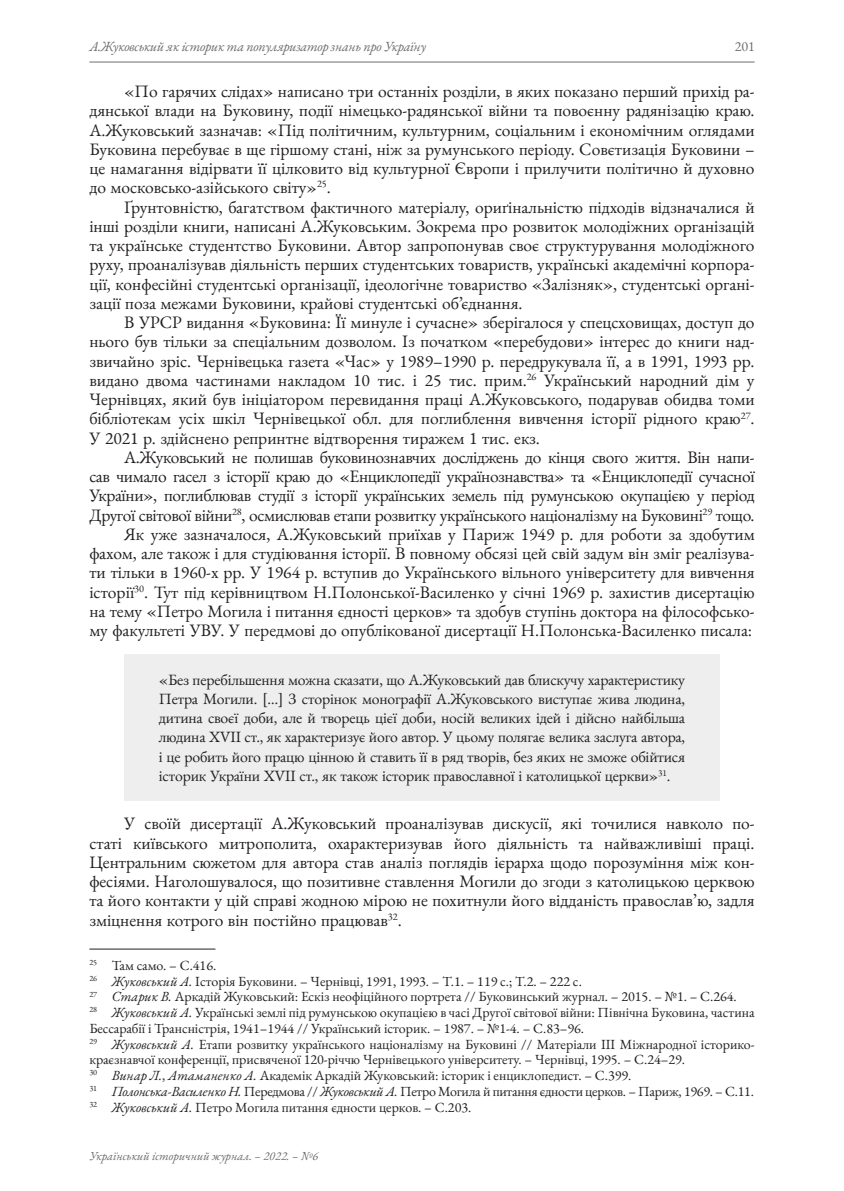
<style>
.page{position:relative;width:844px;height:1191px;background:#fff}
.page>*{position:absolute;margin:0;border:0;box-sizing:border-box;transform-origin:0 0}
.t1{font:17.5px/19.2px "EB Garamond";color:#231f20;text-align:justify}
.t2{font:15.75px/19.2px "EB Garamond";letter-spacing:-.01em;color:#231f20;text-align:justify}
.t3{font:14px/15.8px "EB Garamond";color:#231f20}
.t4{font:italic 14px "EB Garamond";letter-spacing:-.02em;color:#6c6d70}
.t5{font:14px "EB Garamond";color:#6c6d70}
.t6{font:italic 12.25px "EB Garamond";color:#6c6d70}
.s1{font-style:italic}
</style>
<div class="page">
<hr style="left:89px;top:62px;width:665px;height:1px;background:#6c6d70">
<div style="left:124px;top:654px;width:595px;height:146px;background:#eeeeef"></div>
<hr style="left:89px;top:948px;width:126px;height:1px;background:#231f20">
<p class="t4" style="left:89px;top:37px;width:338px">А.Жуковський як історик та популяризатор знань про Україну</p>
<p class="t5" style="left:734px;top:37px;width:22px">201</p>
<p class="t1" style="left:89px;top:82px;width:666px;text-indent:35px">«По гарячих слідах» написано три останніх розділи, в яких показано перший прихід ра&shy;дянської влади на Буковину, події німецько-радянської війни та повоєнну радянізацію краю.<br>А.Жуковський зазначав: «Під політичним, культурним, соціальним і економічним оглядами Буковина перебуває в ще гіршому стані, ніж за румунського періоду. Совєтизація Буковини – це намагання відірвати її цілковито від культурної Європи і прилучити політично й духовно до московсько-азійського світу»<sup>25</sup>.</p>
<p class="t1" style="left:89px;top:197px;width:666px;text-indent:35px">Ґрунтовністю, багатством фактичного матеріалу, ориґінальністю підходів відзначалися й інші розділи книги, написані А.Жуковським. Зокрема про розвиток молодіжних організацій та українське студентство Буковини. Автор запропонував своє структурування молодіжного руху, проаналізував діяльність перших студентських товариств, українські академічні корпора&shy;ції, конфесійні студентські організації, ідеологічне товариство «Залізняк», студентські органі&shy;зації поза межами Буковини, крайові студентські об’єднання.</p>
<p class="t1" style="left:89px;top:313px;width:666px;text-indent:35px">В УРСР видання «Буковина: Її минуле і сучасне» зберігалося у спецсховищах, доступ до нього був тільки за спеціальним дозволом. Із початком «перебудови» інтерес до книги над&shy;звичайно зріс. Чернівецька газета «Час» у 1989–1990 р. передрукувала її, а в 1991, 1993 рр. видано двома частинами накладом 10 тис. і 25 тис. прим.<sup>26</sup> Український народний дім у Чернівцях, який був ініціатором перевидання праці А.Жуковського, подарував обидва томи бібліотекам усіх шкіл Чернівецької обл. для поглиблення вивчення історії рідного краю<sup>27</sup>.<br>У 2021 р. здійснено репринтне відтворення тиражем 1 тис. екз.</p>
<p class="t1" style="left:89px;top:447px;width:666px;text-align:right">А.Жуковський не полишав буковинознавчих досліджень до кінця свого життя. Він напи-<br>сав чимало гасел з історії краю до «Енциклопедії українознавства» та «Енциклопедії сучасної України», поглиблював студії з історії українських земель під румунською окупацією у період Другої світової війни<sup>28</sup>, осмислював етапи розвитку українського націоналізму на Буковині<sup>29</sup> тощо.<br>Як уже зазначалося, А.Жуковський приїхав у Париж 1949 р. для роботи за здобутим фахом, але також і для студіювання історії. В повному обсязі цей свій задум він зміг реалізува&shy;ти тільки в 1960-х рр. У 1964 р. вступив до Українського вільного університету для вивчення історії<sup>30</sup>. Тут під керівництвом Н.Полонської-Василенко у січні 1969 р. захистив дисертацію на тему «Петро Могила і питання єдності церков» та здобув ступінь доктора на філософсько&shy;му факультеті УВУ. У передмові до опублікованої дисертації Н.Полонська-Василенко писала:</p>
<p class="t2" style="left:159px;top:670px;width:527px">«Без перебільшення можна сказати, що А.Жуковський дав блискучу характеристику Петра Могили. […] З сторінок монографії А.Жуковського виступає жива людина, дитина своєї доби, але й творець цієї доби, носій великих ідей і дійсно найбільша людина ХVІІ ст., як характеризує його автор. У цьому полягає велика заслуга автора, і це робить його працю цінною й ставить її в ряд творів, без яких не зможе обійтися історик України ХVІІ ст., як також історик православної і католицької церкви»<sup>31</sup>.</p>
<p class="t1" style="left:89px;top:814px;width:666px;text-indent:35px">У своїй дисертації А.Жуковський проаналізував дискусії, які точилися навколо по&shy;статі київського митрополита, охарактеризував його діяльність та найважливіші праці.<br>Центральним сюжетом для автора став аналіз поглядів ієрарха щодо порозуміння між кон&shy;фесіями. Наголошувалося, що позитивне ставлення Могили до згоди з католицькою церквою та його контакти у цій справі жодною мірою не похитнули його відданість православ’ю, задля зміцнення котрого він постійно працював<sup>32</sup>.</p>
<p class="t3" style="left:89px;top:957px;width:666px"><sup>25</sup> Там само. – C.416.<br><sup>26</sup> <span class="s1">Жуковський А.</span> Історія Буковини. – Чернівці, 1991, 1993. – Т.1. – 119 с.; Т.2. – 222 с.<br><sup>27</sup> <span class="s1">Старик В.</span> Аркадій Жуковський: Ескіз неофіційного портрета // Буковинський журнал. – 2015. – №1. – С.264.<br><sup>28</sup> <span class="s1">Жуковський А.</span> Українські землі під румунською окупацією в часі Другої світової війни: Північна Буковина, частина Бессарабії і Трансністрія, 1941–1944 // Український історик. – 1987. – №1-4. – С.83–96.<br><sup>29</sup> <span class="s1">Жуковський А.</span> Етапи розвитку українського націоналізму на Буковині // Матеріали ІІІ Міжнародної історико&shy;краєзнавчої конференції, присвяченої 120-річчю Чернівецького університету. – Чернівці, 1995. – С.24–29.<br><sup>30</sup> <span class="s1">Винар Л.</span>, <span class="s1">Атаманенко А.</span> Академік Аркадій Жуковський: історик і енциклопедист. – С.399.<br><sup>31</sup> <span class="s1">Полонська-Василенко Н.</span> Передмова // <span class="s1">Жуковський А.</span> Петро Могила й питання єдности церков. – Париж, 1969. – С.11.<br><sup>32</sup> <span class="s1">Жуковський А.</span> Петро Могила питання єдности церков. – C.203.</p>
<p class="t6" style="left:89px;top:1148px;width:230px">Український історичний журнал. – 2022. – №6</p>
</div>
